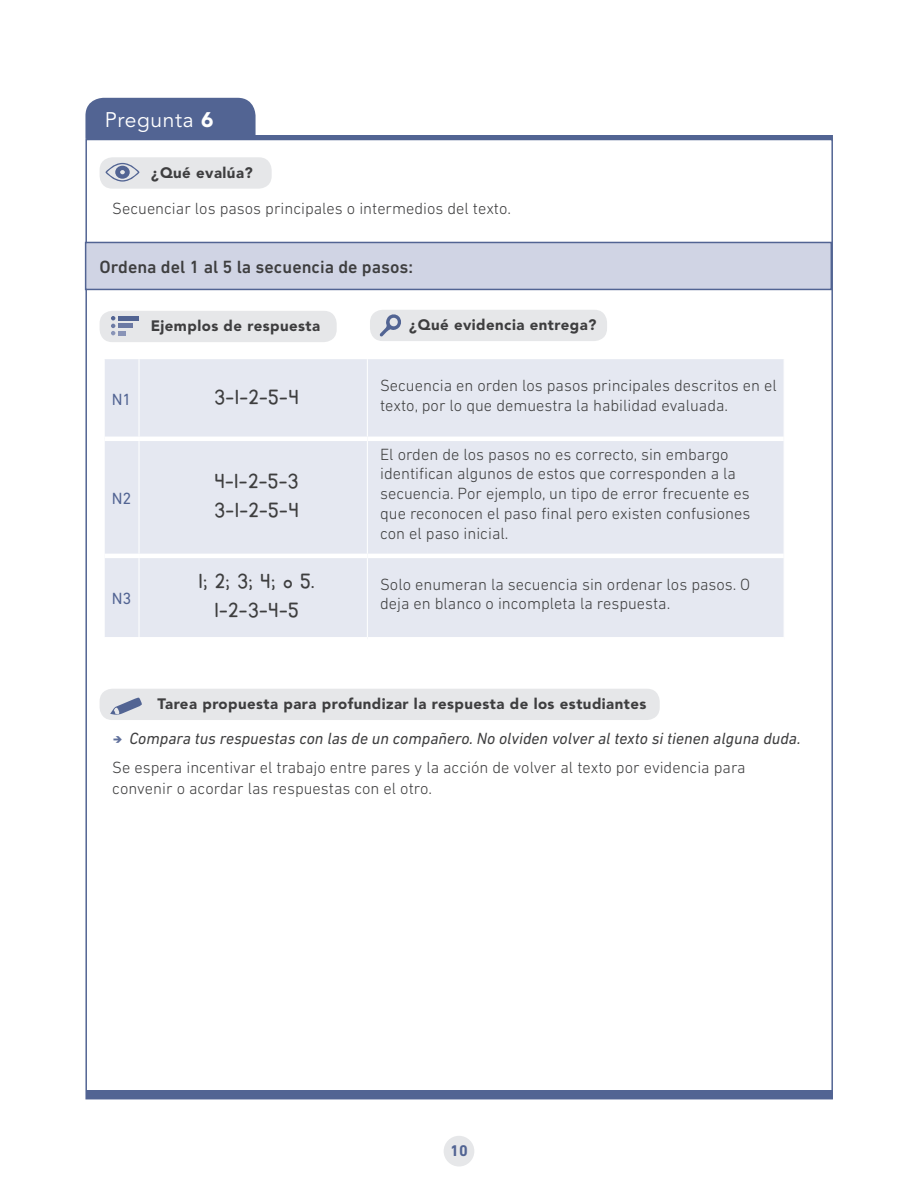
<style>
.page{position:relative;width:918px;height:1188px;background:#fff}
.page>*{position:absolute;margin:0;border:0;box-sizing:border-box;transform-origin:0 0}
.t1{font:24px/28.8px "KG Primary Penmanship 2";color:#3e3e3f}
.t2{font:21px "Avenir";letter-spacing:.03em;color:#fff}
.t3{font:500 18px "DIN Next LT Pro";color:#3e3e3f}
.t4{font:300 16.5px/19.8px "DIN Next LT Pro";color:#3e3e3f}
.t5{font:italic 16.5px/29.5px "DIN Next LT Pro";color:#3e3e3f}
.t6{font:16.5px "DIN Next LT Pro";color:#526493}
.t7{font:700 15.75px "DIN Next LT Pro";color:#526493}
.t8{font:900 15px "Avenir";letter-spacing:.03em;color:#3e3e3f}
.s1{font-weight:900}
.s2{font-family:"Digna Picto";font-style:normal;color:#5f6f9b}
.s3{font-weight:300;font-style:normal}
</style>
<div class="page">
<div style="left:444px;top:1136px;width:30px;height:31px;background:#e6e7e9;border-radius:50%"></div>
<div style="left:86px;top:1090px;width:746px;height:9px;background:#526493"></div>
<div style="left:85px;top:98px;width:171px;height:41px;background:#526493"></div>
<div style="left:86px;top:135px;width:747px;height:5px;background:#526493"></div>
<div style="left:86px;top:242px;width:745px;height:47px;background:#d0d4e4"></div>
<div style="left:85px;top:242px;width:747px;height:48px;border:2px solid #526493"></div>
<div style="left:100px;top:157px;width:172px;height:32px;background:#e6e7e9;border-radius:13px"></div>
<svg style="left:105px;top:163px;width:34px;height:19px"></svg>
<div style="left:100px;top:311px;width:237px;height:31px;background:#e6e7e9;border-radius:13px"></div>
<svg style="left:111px;top:316px;width:28px;height:20px"></svg>
<div style="left:105px;top:359px;width:679px;height:278px;background:#e5e8f1"></div>
<hr style="left:139px;top:359px;width:1px;height:78px;background:#fff">
<hr style="left:367px;top:359px;width:1px;height:78px;background:#fff">
<hr style="left:139px;top:441px;width:1px;height:113px;background:#fff">
<hr style="left:367px;top:441px;width:1px;height:113px;background:#fff">
<hr style="left:139px;top:558px;width:1px;height:79px;background:#fff">
<hr style="left:367px;top:558px;width:1px;height:79px;background:#fff">
<hr style="left:105px;top:437px;width:34px;height:4px;background:#fff">
<hr style="left:139px;top:437px;width:228px;height:4px;background:#fff">
<hr style="left:367px;top:437px;width:417px;height:4px;background:#fff">
<hr style="left:105px;top:554px;width:34px;height:4px;background:#fff">
<hr style="left:139px;top:554px;width:228px;height:4px;background:#fff">
<hr style="left:367px;top:554px;width:417px;height:4px;background:#fff">
<div style="left:100px;top:689px;width:560px;height:31px;background:#e6e7e9;border-radius:13px"></div>
<svg style="left:110px;top:698px;width:32px;height:17px"></svg>
<div style="left:370px;top:310px;width:237px;height:31px;background:#e6e7e9;border-radius:13px"></div>
<svg style="left:380px;top:314px;width:21px;height:23px"></svg>
<p class="t2" style="left:105px;top:108px;width:110px">Pregunta <span class="s1">6</span></p>
<p class="t8" style="left:151px;top:164px;width:103px">¿Qué evalúa?</p>
<p class="t4" style="left:112px;top:198px;width:400px">Secuenciar los pasos principales o intermedios del texto.</p>
<p class="t3" style="left:99px;top:257px;width:315px">Ordena del 1 al 5 la secuencia de pasos:</p>
<p class="t8" style="left:151px;top:317px;width:171px">Ejemplos de respuesta</p>
<p class="t8" style="left:409px;top:316px;width:189px">¿Qué evidencia entrega?</p>
<p class="t6" style="left:112px;top:390px;width:21px">N1</p>
<h1 class="t1" style="left:215px;top:383px;width:86px">3-1-2-5-4</h1>
<p class="t4" style="left:380px;top:375px;width:398px">Secuencia en orden los pasos principales descritos en el texto, por lo que demuestra la habilidad evaluada.</p>
<p class="t6" style="left:112px;top:488px;width:21px">N2</p>
<p class="t6" style="left:112px;top:589px;width:21px">N3</p>
<h1 class="t1" style="left:215px;top:467px;width:86px">4-1-2-5-3<br>3-1-2-5-4</h1>
<p class="t4" style="left:380px;top:444px;width:372px">El orden de los pasos no es correcto, sin embargo identifican algunos de estos que corresponden a la secuencia. Por ejemplo, un tipo de error frecuente es que reconocen el paso final pero existen confusiones con el paso inicial.</p>
<h1 class="t1" style="left:199px;top:568px;width:118px;text-align:center">1; 2; 3; 4; o 5.<br>1-2-3-4-5</h1>
<p class="t4" style="left:380px;top:574px;width:372px">Solo enumeran la secuencia sin ordenar los pasos. O deja en blanco o incompleta la respuesta.</p>
<p class="t8" style="left:158px;top:695px;width:490px">Tarea propuesta para profundizar la respuesta de los estudiantes</p>
<p class="t5" style="left:112px;top:723px;width:690px"><span class="s2">à</span> Compara tus respuestas con las de un compañero. No olviden volver al texto si tienen alguna duda.<br><span class="s3">Se espera incentivar el trabajo entre pares y la acción de volver al texto por evidencia para</span></p>
<p class="t4" style="left:112px;top:779px;width:321px">convenir o acordar las respuestas con el otro.</p>
<p class="t7" style="left:450px;top:1142px;width:19px">10</p>
</div>
